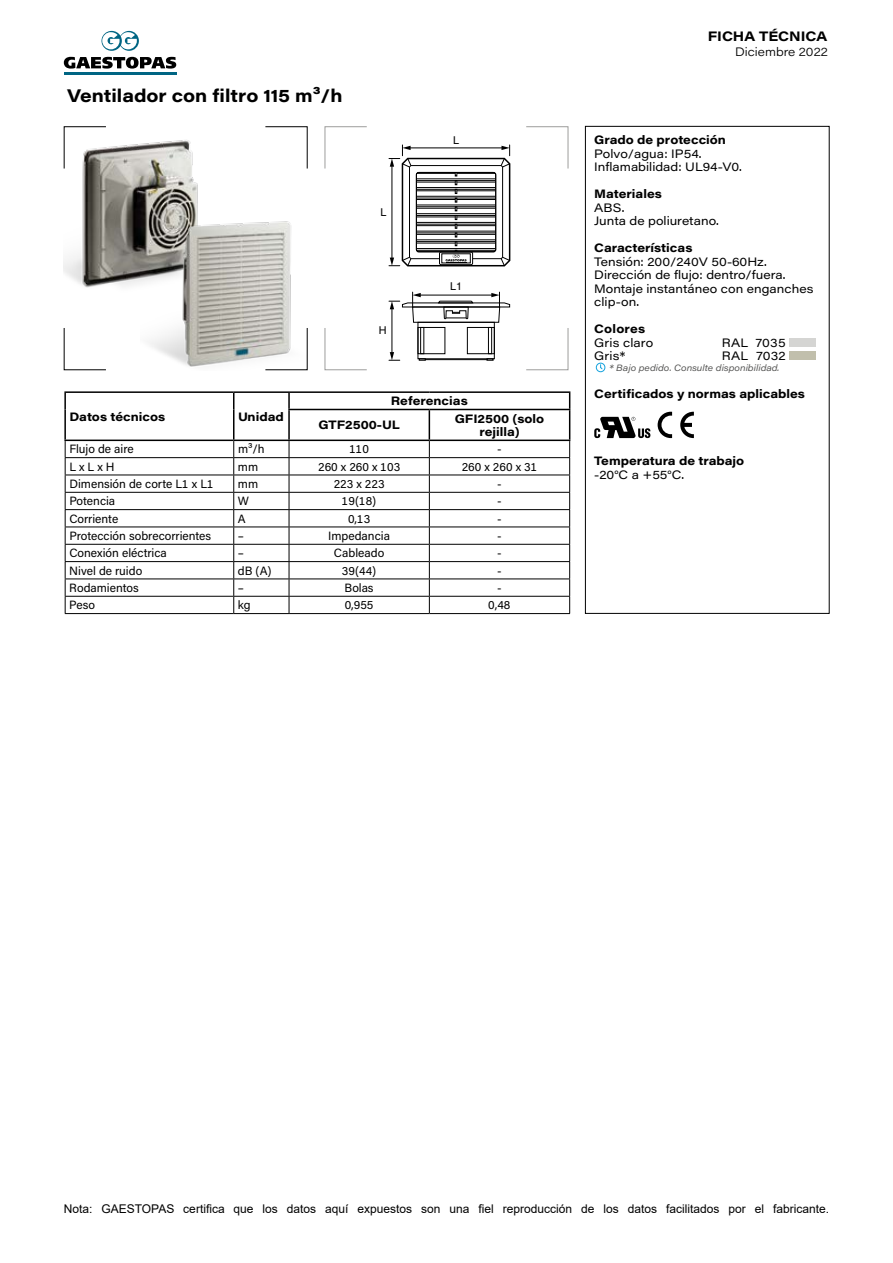
<style>
.page{position:relative;width:893px;height:1263px;background:#fff}
.page>*{position:absolute;margin:0;border:0;box-sizing:border-box;transform-origin:0 0}
.t1{font:700 18px "Acumin Pro Wide";color:#000}
.t2{font:700 13.5px "Acumin Pro Wide";color:#000}
.t3{font:12px "Acumin Pro";color:#000}
.t4{font:12px/13.5px "Acumin Pro Wide";color:#000}
.t5{font:700 12px/24px "Acumin Pro Wide";color:#000}
.t6{font:12px "Arial";color:#000}
.t7{font:300 12px "Acumin Pro Wide";letter-spacing:.005em;color:#000}
.t8{font:10.8px "Helvetica LT Std";color:#000}
.t9{font:italic 9px "Acumin Pro Wide";letter-spacing:.005em;color:#575756}
</style>
<div class="page">
<hr style="left:64px;top:72px;width:113px;height:2px;background:#006583">
<svg style="left:101px;top:31px;width:38px;height:20px"></svg>
<svg style="left:64px;top:57px;width:112px;height:12px"></svg>
<svg style="left:63px;top:126px;width:245px;height:244px"></svg>
<svg style="left:324px;top:126px;width:245px;height:244px"></svg>
<div style="left:790px;top:338px;width:26px;height:9px;background:#d5d5d3"></div>
<div style="left:790px;top:351px;width:26px;height:9px;background:#c1bfac"></div>
<svg style="left:595px;top:362px;width:11px;height:11px"></svg>
<div style="left:596px;top:363px;width:9px;height:9px;border:1px solid #14a2dd;border-radius:50%"></div>
<svg style="left:599px;top:365px;width:4px;height:5px"></svg>
<svg style="left:594px;top:417px;width:56px;height:21px"></svg>
<svg style="left:658px;top:412px;width:14px;height:26px"></svg>
<svg style="left:680px;top:412px;width:14px;height:26px"></svg>
<div style="left:585px;top:126px;width:245px;height:488px;border:1px solid #000"></div>
<svg style="left:233px;top:393px;width:1px;height:16px"></svg>
<svg style="left:288px;top:393px;width:2px;height:16px"></svg>
<hr style="left:233px;top:409px;width:1px;height:31px;background:#000">
<hr style="left:288px;top:409px;width:141px;height:1px;background:#000">
<hr style="left:288px;top:410px;width:2px;height:30px;background:#000">
<hr style="left:429px;top:409px;width:141px;height:1px;background:#000">
<hr style="left:429px;top:410px;width:1px;height:30px;background:#000">
<hr style="left:65px;top:457px;width:169px;height:1px;background:#000">
<hr style="left:234px;top:457px;width:55px;height:1px;background:#000">
<hr style="left:289px;top:457px;width:140px;height:1px;background:#000">
<hr style="left:429px;top:457px;width:141px;height:1px;background:#000">
<hr style="left:65px;top:475px;width:169px;height:1px;background:#000">
<hr style="left:234px;top:475px;width:55px;height:1px;background:#000">
<hr style="left:289px;top:475px;width:140px;height:1px;background:#000">
<hr style="left:429px;top:475px;width:141px;height:1px;background:#000">
<hr style="left:65px;top:492px;width:169px;height:1px;background:#000">
<hr style="left:234px;top:492px;width:55px;height:1px;background:#000">
<hr style="left:289px;top:492px;width:140px;height:1px;background:#000">
<hr style="left:429px;top:492px;width:141px;height:1px;background:#000">
<hr style="left:65px;top:509px;width:169px;height:1px;background:#000">
<hr style="left:234px;top:509px;width:55px;height:1px;background:#000">
<hr style="left:289px;top:509px;width:140px;height:1px;background:#000">
<hr style="left:429px;top:509px;width:141px;height:1px;background:#000">
<hr style="left:65px;top:527px;width:169px;height:1px;background:#000">
<hr style="left:234px;top:527px;width:55px;height:1px;background:#000">
<hr style="left:289px;top:527px;width:140px;height:1px;background:#000">
<hr style="left:429px;top:527px;width:141px;height:1px;background:#000">
<hr style="left:65px;top:544px;width:169px;height:1px;background:#000">
<hr style="left:234px;top:544px;width:55px;height:1px;background:#000">
<hr style="left:289px;top:544px;width:140px;height:1px;background:#000">
<hr style="left:429px;top:544px;width:141px;height:1px;background:#000">
<hr style="left:65px;top:561px;width:169px;height:1px;background:#000">
<hr style="left:234px;top:561px;width:55px;height:1px;background:#000">
<hr style="left:289px;top:561px;width:140px;height:1px;background:#000">
<hr style="left:429px;top:561px;width:141px;height:1px;background:#000">
<hr style="left:65px;top:578px;width:169px;height:1px;background:#000">
<hr style="left:234px;top:578px;width:55px;height:1px;background:#000">
<hr style="left:289px;top:578px;width:140px;height:1px;background:#000">
<hr style="left:429px;top:578px;width:141px;height:1px;background:#000">
<hr style="left:65px;top:596px;width:169px;height:1px;background:#000">
<hr style="left:234px;top:596px;width:55px;height:1px;background:#000">
<svg style="left:233px;top:441px;width:1px;height:172px"></svg>
<hr style="left:289px;top:596px;width:140px;height:1px;background:#000">
<svg style="left:289px;top:441px;width:1px;height:172px"></svg>
<hr style="left:429px;top:596px;width:141px;height:1px;background:#000">
<svg style="left:429px;top:441px;width:1px;height:172px"></svg>
<svg style="left:65px;top:441px;width:1px;height:172px"></svg>
<svg style="left:569px;top:441px;width:1px;height:172px"></svg>
<hr style="left:65px;top:613px;width:169px;height:1px;background:#000">
<hr style="left:234px;top:613px;width:55px;height:1px;background:#000">
<hr style="left:289px;top:613px;width:140px;height:1px;background:#000">
<hr style="left:429px;top:613px;width:141px;height:1px;background:#000">
<hr style="left:64px;top:391px;width:170px;height:2px;background:#000">
<svg style="left:64px;top:393px;width:2px;height:16px"></svg>
<hr style="left:234px;top:391px;width:55px;height:2px;background:#000">
<hr style="left:289px;top:391px;width:140px;height:2px;background:#000">
<hr style="left:429px;top:391px;width:141px;height:2px;background:#000">
<svg style="left:569px;top:393px;width:1px;height:16px"></svg>
<hr style="left:64px;top:409px;width:2px;height:31px;background:#000">
<hr style="left:569px;top:410px;width:1px;height:30px;background:#000">
<hr style="left:64px;top:440px;width:170px;height:1px;background:#000">
<hr style="left:234px;top:440px;width:55px;height:1px;background:#000">
<hr style="left:289px;top:440px;width:140px;height:1px;background:#000">
<hr style="left:429px;top:440px;width:141px;height:1px;background:#000">
<svg style="left:389px;top:145px;width:122px;height:123px"></svg>
<svg style="left:389px;top:292px;width:121px;height:69px"></svg>
<h1 class="t1" style="left:67px;top:82px;width:277px">Ventilador con filtro 115 m3/h</h1>
<p class="t8" style="left:381px;top:205px;width:8px">L</p>
<p class="t8" style="left:379px;top:324px;width:9px">H</p>
<p class="t8" style="left:453px;top:133px;width:8px">L</p>
<p class="t8" style="left:450px;top:280px;width:14px">L1</p>
<p class="t5" style="left:69px;top:404px;width:97px">Datos técnicos</p>
<p class="t5" style="left:238px;top:404px;width:47px">Unidad</p>
<p class="t5" style="left:318px;top:388px;width:151px;text-indent:73px">Referencias<br>GTF2500-UL</p>
<p class="t5" style="left:455px;top:411px;width:91px;line-height:13.5px;text-align:center">GFI2500 (solo rejilla)</p>
<p class="t3" style="left:69px;top:441px;width:66px">Flujo de aire</p>
<p class="t3" style="left:238px;top:441px;width:28px">m3/h</p>
<p class="t3" style="left:349px;top:441px;width:21px">110</p>
<p class="t3" style="left:497px;top:441px;width:6px">-</p>
<p class="t3" style="left:69px;top:458px;width:47px">L x L x H</p>
<p class="t3" style="left:238px;top:458px;width:22px">mm</p>
<p class="t3" style="left:318px;top:458px;width:84px">260 x 260 x 103</p>
<p class="t3" style="left:462px;top:458px;width:77px">260 x 260 x 31</p>
<p class="t3" style="left:69px;top:475px;width:146px">Dimensión de corte L1 x L1</p>
<p class="t3" style="left:238px;top:475px;width:22px">mm</p>
<p class="t3" style="left:334px;top:475px;width:52px">223 x 223</p>
<p class="t3" style="left:497px;top:475px;width:6px">-</p>
<p class="t3" style="left:69px;top:493px;width:47px">Potencia</p>
<p class="t3" style="left:238px;top:493px;width:13px">W</p>
<p class="t3" style="left:342px;top:493px;width:36px">19(18)</p>
<p class="t3" style="left:497px;top:493px;width:6px">-</p>
<p class="t3" style="left:69px;top:510px;width:50px">Corriente</p>
<p class="t3" style="left:238px;top:510px;width:9px">A</p>
<p class="t3" style="left:348px;top:510px;width:24px">0,13</p>
<p class="t3" style="left:497px;top:510px;width:6px">-</p>
<p class="t3" style="left:69px;top:527px;width:143px">Protección sobrecorrientes</p>
<p class="t3" style="left:238px;top:527px;width:8px">–</p>
<p class="t3" style="left:328px;top:527px;width:63px">Impedancia</p>
<p class="t3" style="left:497px;top:527px;width:6px">-</p>
<p class="t3" style="left:69px;top:545px;width:99px">Conexión eléctrica</p>
<p class="t3" style="left:238px;top:545px;width:8px">–</p>
<p class="t3" style="left:334px;top:545px;width:52px">Cableado</p>
<p class="t3" style="left:497px;top:545px;width:6px">-</p>
<p class="t3" style="left:69px;top:562px;width:74px">Nivel de ruido</p>
<p class="t3" style="left:238px;top:562px;width:35px">dB (A)</p>
<p class="t3" style="left:342px;top:562px;width:36px">39(44)</p>
<p class="t3" style="left:497px;top:562px;width:6px">-</p>
<p class="t3" style="left:69px;top:579px;width:71px">Rodamientos</p>
<p class="t3" style="left:238px;top:579px;width:8px">–</p>
<p class="t3" style="left:345px;top:579px;width:31px">Bolas</p>
<p class="t3" style="left:497px;top:579px;width:6px">-</p>
<p class="t3" style="left:69px;top:597px;width:27px">Peso</p>
<p class="t3" style="left:238px;top:597px;width:14px">kg</p>
<p class="t3" style="left:345px;top:597px;width:30px">0,955</p>
<p class="t3" style="left:488px;top:597px;width:24px">0,48</p>
<p class="t2" style="left:708px;top:26px;width:121px">FICHA TÉCNICA</p>
<p class="t7" style="left:735px;top:43px;width:94px">Diciembre 2022</p>
<p class="t5" style="left:594px;top:127px;width:133px">Grado de protección</p>
<p class="t4" style="left:594px;top:146px;width:149px">Polvo/agua: IP54.<br>Inflamabilidad: UL94-V0.</p>
<p class="t5" style="left:594px;top:181px;width:69px">Materiales</p>
<p class="t4" style="left:594px;top:200px;width:126px">ABS.<br>Junta de poliuretano.</p>
<p class="t5" style="left:594px;top:235px;width:100px">Características</p>
<p class="t4" style="left:594px;top:254px;width:221px">Tensión: 200/240V 50-60Hz.<br>Dirección de flujo: dentro/fuera.<br>Montaje instantáneo con enganches clip-on.</p>
<p class="t5" style="left:594px;top:316px;width:52px">Colores</p>
<p class="t4" style="left:594px;top:335px;width:61px">Gris claro</p>
<p class="t4" style="left:722px;top:335px;width:65px">RAL 7035</p>
<p class="t4" style="left:594px;top:348px;width:33px">Gris*</p>
<p class="t4" style="left:722px;top:348px;width:65px">RAL 7032</p>
<p class="t9" style="left:610px;top:361px;width:171px">* Bajo pedido. Consulte disponibilidad.</p>
<p class="t5" style="left:594px;top:381px;width:212px">Certificados y normas aplicables</p>
<p class="t5" style="left:594px;top:448px;width:152px">Temperatura de trabajo</p>
<p class="t4" style="left:594px;top:467px;width:91px">-20°C a +55°C.</p>
<p class="t6" style="left:64px;top:1200px;width:767px">Nota: GAESTOPAS certifica que los datos aquí expuestos son una fiel reproducción de los datos facilitados por el fabricante.</p>
</div>
